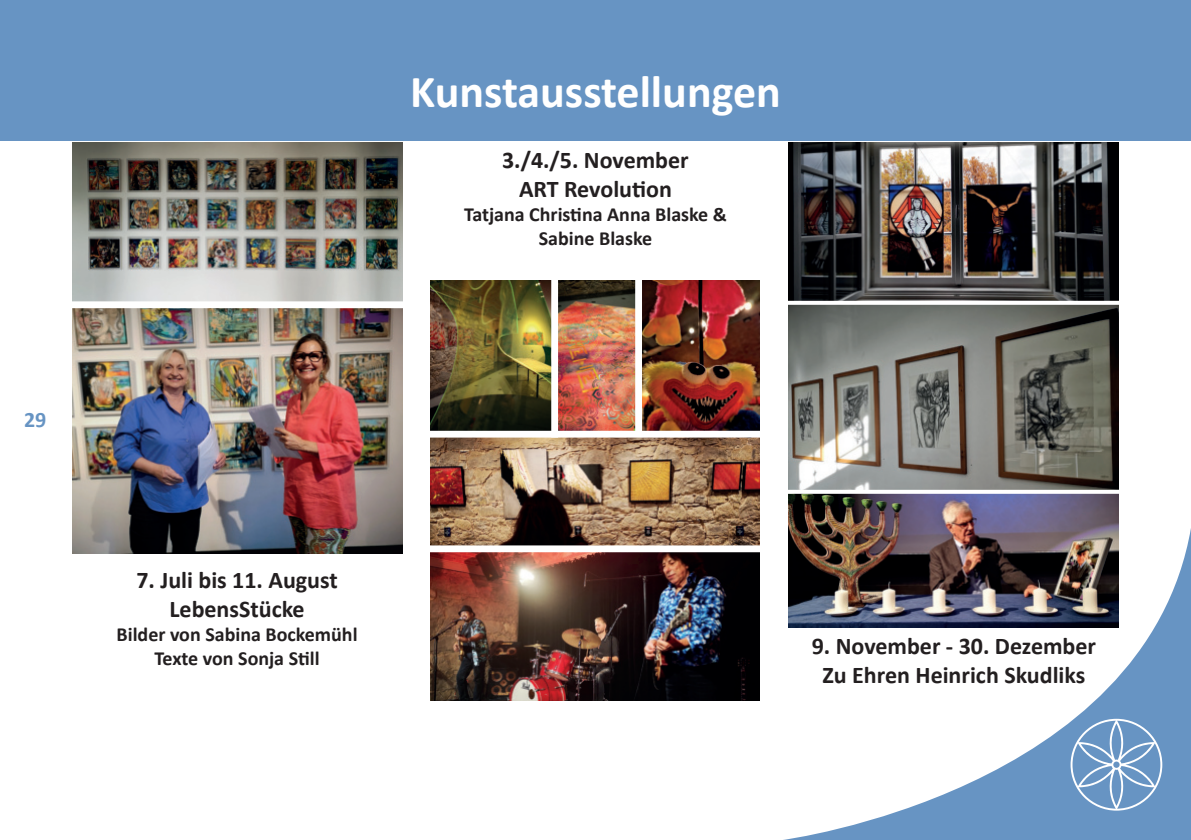
<style>
.page{position:relative;width:1191px;height:840px;background:#fff}
.page>*{position:absolute;margin:0;border:0;box-sizing:border-box;transform-origin:0 0}
.t1{font:700 46px "Calibri";color:#fff}
.t2{font:700 24px/28.8px "Calibri";color:#231f20;text-align:center}
.t3{font:700 22px "Calibri";color:#6794c3}
.t4{font:700 20px/24px "Calibri";color:#231f20;text-align:center}
</style>
<div class="page">
<svg style="left:788px;top:527px;width:403px;height:312px"></svg>
<svg style="left:1070px;top:718px;width:92px;height:92px;background:#82a7cd"></svg>
<div style="left:0;top:0;width:1191px;height:141px;background:#6794c3"></div>
<img style="left:642px;top:281px;width:117px;height:149px">
<img style="left:430px;top:280px;width:121px;height:150px">
<img style="left:430px;top:437px;width:329px;height:108px">
<img style="left:558px;top:280px;width:77px;height:150px">
<img style="left:430px;top:552px;width:329px;height:148px">
<img style="left:72px;top:142px;width:330px;height:159px">
<img style="left:72px;top:308px;width:330px;height:245px">
<img style="left:789px;top:142px;width:330px;height:158px">
<img style="left:789px;top:304px;width:330px;height:185px">
<img style="left:789px;top:493px;width:330px;height:134px">
<svg style="left:788px;top:489px;width:331px;height:1px"></svg>
<svg style="left:788px;top:300px;width:331px;height:1px"></svg>
<p class="t3" style="left:24px;top:410px;width:24px">29</p>
<h1 class="t1" style="left:410px;top:73px;width:372px">Kunstausstellungen</h1>
<p class="t2" style="left:502px;top:146px;width:188px">3./4./5. November<br>ART Revolution</p>
<p class="t4" style="left:464px;top:202px;width:264px">Tatjana Christina Anna Blaske &amp;<br>Sabine Blaske</p>
<p class="t2" style="left:136px;top:567px;width:203px">7. Juli bis 11. August<br>LebensStücke</p>
<p class="t4" style="left:117px;top:623px;width:242px">Bilder von Sabina Bockemühl<br>Texte von Sonja Still</p>
<p class="t2" style="left:811px;top:631px;width:286px">9. November - 30. Dezember<br>Zu Ehren Heinrich Skudliks</p>
</div>
